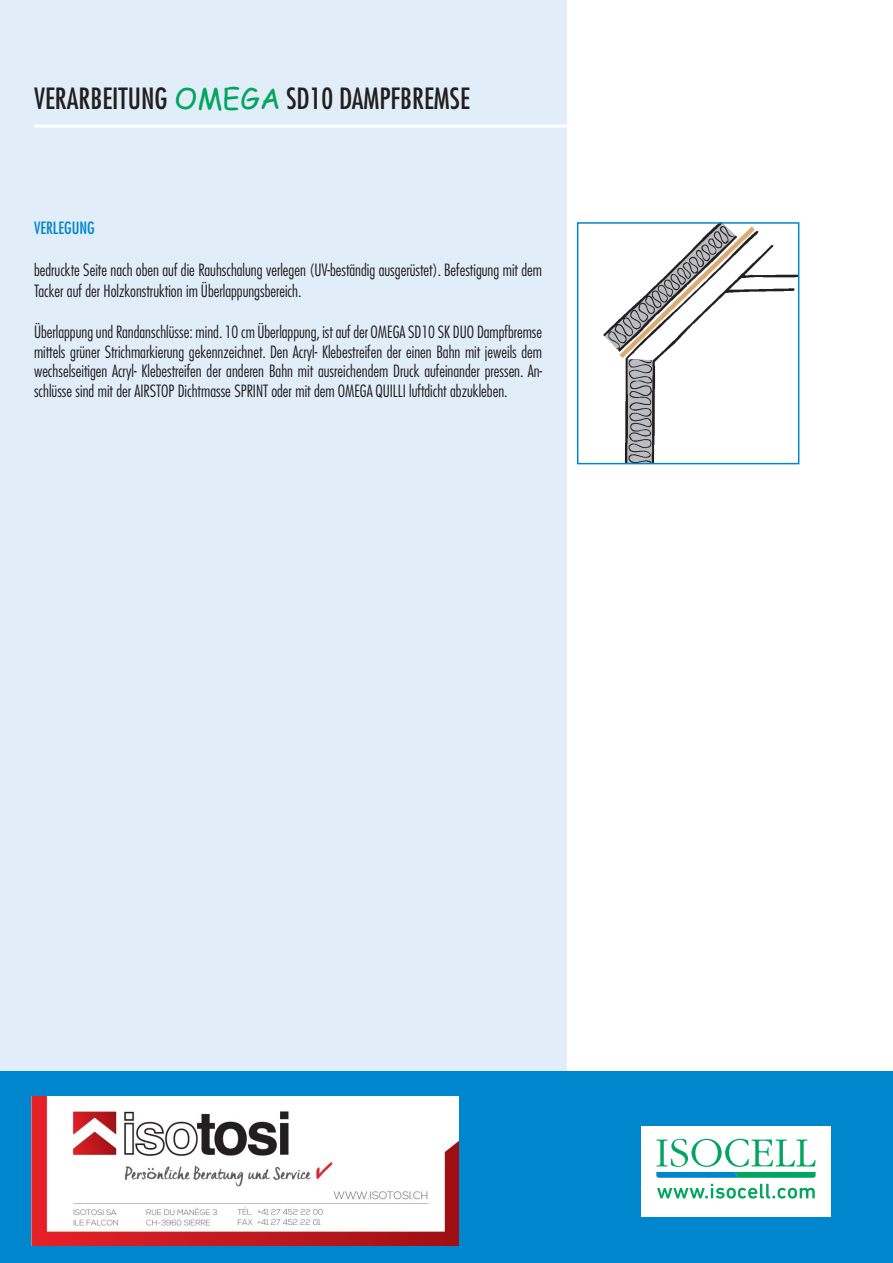
<style>
.page{position:relative;width:893px;height:1263px;background:#fff}
.page>*{position:absolute;margin:0;border:0;box-sizing:border-box;transform-origin:0 0}
.t1{font:500 condensed 28.5px "Futura LT Pro";color:#231f20}
.t2{font:300 condensed 16.5px/19.5px "Futura LT Pro";color:#231f20}
.t3{font:500 condensed 16.5px "Futura LT Pro";color:#0086cc}
.s1{font-family:"Comic Sans MS";font-weight:400;font-stretch:normal;color:#00a660}
</style>
<div class="page">
<div style="left:0;top:0;width:566px;height:1071px;background:#e1edf8"></div>
<img style="left:603px;top:225px;width:193px;height:236px">
<div style="left:577px;top:222px;width:222px;height:242px;border:2px solid #0086cc"></div>
<hr style="left:34px;top:125px;width:537px;height:3px;background:#fff">
<div style="left:0;top:1071px;width:893px;height:192px;background:#0086cc"></div>
<img style="left:32px;top:1096px;width:427px;height:149px">
<div style="left:641px;top:1126px;width:189px;height:90px;background:#fff"></div>
<svg style="left:656px;top:1139px;width:160px;height:39px"></svg>
<svg style="left:657px;top:1184px;width:158px;height:14px"></svg>
<h1 class="t1" style="left:34px;top:78px;width:437px">VERARBEITUNG <span class="s1">OMEGA</span> SD10 DAMPFBREMSE</h1>
<p class="t3" style="left:34px;top:217px;width:62px">VERLEGUNG</p>
<p class="t2" style="left:34px;top:260px;width:510px;line-height:21px">bedruckte Seite nach oben auf die Rauhschalung verlegen (UV-beständig ausgerüstet). Befestigung mit dem<br>Tacker auf der Holzkonstruktion im Überlappungsbereich.</p>
<p class="t2" style="left:34px;top:322px;width:510px;text-align:justify">Überlappung und Randanschlüsse: mind. 10 cm Überlappung, ist auf der OMEGA SD10 SK DUO Dampfbremse mittels grüner Strichmarkierung gekennzeichnet. Den Acryl- Klebestreifen der einen Bahn mit jeweils dem wechselseitigen Acryl- Klebestreifen der anderen Bahn mit ausreichendem Druck aufeinander pressen. An&shy;schlüsse sind mit der AIRSTOP Dichtmasse SPRINT oder mit dem OMEGA QUILLI luftdicht abzukleben.</p>
</div>
